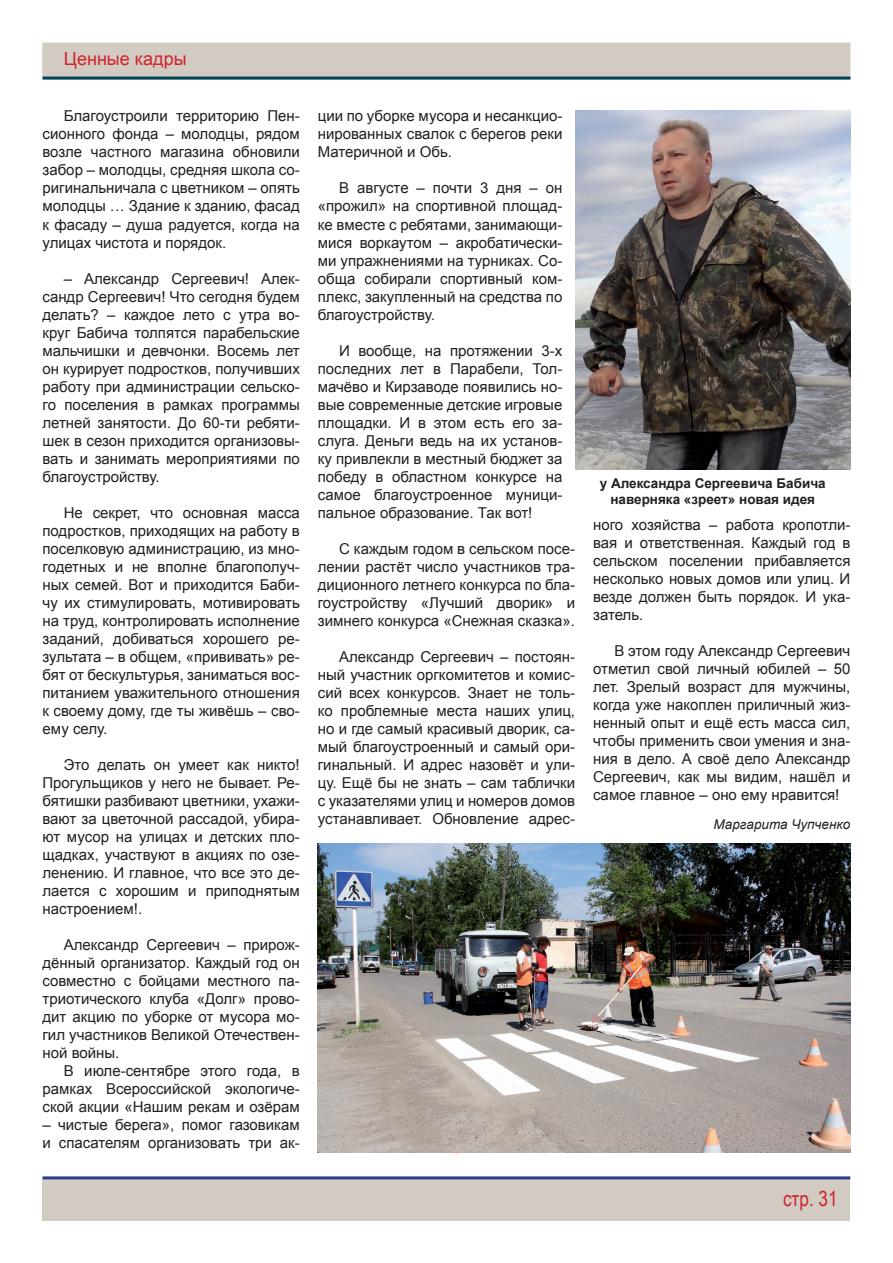
<style>
.page{position:relative;width:893px;height:1263px;background:#fff}
.page>*{position:absolute;margin:0;border:0;box-sizing:border-box;transform-origin:0 0}
.t1{font:21px "Arial Narrow";color:#d1232a}
.t2{font:18px "Arial";color:#d1232a}
.основной_текст_стать{font:15px/18px "Arial";color:#231f20;text-align:justify}
.подпись_фото{font:700 13.5px "Arial";color:#231f20}
.авторство{font:italic 13.5px "Arial";color:#231f20}
</style>
<div class="page">
<div style="left:42px;top:43px;width:808px;height:37px;background:#d1cbc4"></div>
<div style="left:43px;top:1179px;width:807px;height:41px;background:#d1cbc4"></div>
<hr style="left:43px;top:77px;width:807px;height:3px;background:#004352">
<hr style="left:43px;top:1176px;width:807px;height:3px;background:#253f8e">
<img style="left:318px;top:843px;width:532px;height:309px">
<img style="left:575px;top:111px;width:275px;height:358px">
<p class="t2" style="left:64px;top:47px;width:124px">Ценные кадры</p>
<p class="основной_текст_стать" style="left:43px;top:107px;width:259px;text-indent:21px">Благоустроили территорию Пен&shy;сионного фонда – молодцы, рядом возле частного магазина обновили забор – молодцы, средняя школа со&shy;ригинальничала с цветником – опять молодцы … Здание к зданию, фасад к фасаду – душа радуется, когда на улицах чистота и порядок.</p>
<p class="основной_текст_стать" style="left:43px;top:269px;width:259px;text-indent:21px">– Александр Сергеевич! Алек&shy;сандр Сергеевич! Что сегодня будем делать? – каждое лето с утра во&shy;круг Бабича толпятся парабельские мальчишки и девчонки. Восемь лет он курирует подростков, получивших работу при администрации сельско&shy;го поселения в рамках программы летней занятости. До 60-ти ребяти&shy;шек в сезон приходится организовы&shy;вать и занимать мероприятиями по благоустройству.</p>
<p class="основной_текст_стать" style="left:43px;top:503px;width:259px;text-indent:21px">Не секрет, что основная масса подростков, приходящих на работу в поселковую администрацию, из мно&shy;годетных и не вполне благополуч&shy;ных семей. Вот и приходится Баби&shy;чу их стимулировать, мотивировать на труд, контролировать исполнение заданий, добиваться хорошего ре&shy;зультата – в общем, «прививать» ре&shy;бят от бескультурья, заниматься вос&shy;питанием уважительного отношения к своему дому, где ты живёшь – сво&shy;ему селу.</p>
<p class="основной_текст_стать" style="left:43px;top:755px;width:259px;text-indent:21px">Это делать он умеет как никто!<br>Прогульщиков у него не бывает. Ре&shy;бятишки разбивают цветники, ухажи&shy;вают за цветочной рассадой, убира&shy;ют мусор на улицах и детских пло&shy;щадках, участвуют в акциях по озе&shy;ленению. И главное, что все это де&shy;лается с хорошим и приподнятым настроением!.</p>
<p class="основной_текст_стать" style="left:43px;top:935px;width:259px;text-indent:21px">Александр Сергеевич – прирож&shy;дённый организатор. Каждый год он совместно с бойцами местного па&shy;триотического клуба «Долг» прово&shy;дит акцию по уборке от мусора мо&shy;гил участников Великой Отечествен&shy;ной войны.</p>
<p class="основной_текст_стать" style="left:43px;top:1061px;width:259px;text-indent:21px">В июле-сентябре этого года, в рамках Всероссийской экологиче&shy;ской акции «Нашим рекам и озёрам</p>
<p class="основной_текст_стать" style="left:43px;top:1115px;width:259px">– чистые берега», помог газовикам и спасателям организовать три ак-</p>
<p class="основной_текст_стать" style="left:318px;top:107px;width:246px">ции по уборке мусора и несанкцио&shy;нированных свалок с берегов реки Материчной и Обь.</p>
<p class="основной_текст_стать" style="left:318px;top:179px;width:246px;text-indent:21px">В августе – почти 3 дня – он «прожил» на спортивной площад&shy;ке вместе с ребятами, занимающи&shy;мися воркаутом – акробатически&shy;ми упражнениями на турниках. Со&shy;обща собирали спортивный ком&shy;плекс, закупленный на средства по благоустройству.</p>
<p class="основной_текст_стать" style="left:318px;top:341px;width:246px;text-indent:21px">И вообще, на протяжении 3-х последних лет в Парабели, Тол&shy;мачёво и Кирзаводе появились но&shy;вые современные детские игровые площадки. И в этом есть его за&shy;слуга. Деньги ведь на их установ&shy;ку привлекли в местный бюджет за победу в областном конкурсе на самое благоустроенное муници&shy;пальное образование. Так вот!</p>
<p class="основной_текст_стать" style="left:318px;top:539px;width:259px;text-indent:21px">С каждым годом в сельском посе&shy;лении растёт число участников тра&shy;диционного летнего конкурса по бла&shy;гоустройству «Лучший дворик» и зимнего конкурса «Снежная сказка».</p>
<p class="основной_текст_стать" style="left:318px;top:647px;width:259px;text-indent:21px">Александр Сергеевич – постоян&shy;ный участник оргкомитетов и комис&shy;сий всех конкурсов. Знает не толь&shy;ко проблемные места наших улиц, но и где самый красивый дворик, са&shy;мый благоустроенный и самый ори&shy;гинальный. И адрес назовёт и ули&shy;цу. Ещё бы не знать – сам таблички с указателями улиц и номеров домов устанавливает. Обновление адрес-</p>
<p class="подпись_фото" style="left:600px;top:474px;width:227px">у Александра Сергеевича Бабича</p>
<p class="подпись_фото" style="left:610px;top:490px;width:206px">наверняка «зреет» новая идея</p>
<p class="основной_текст_стать" style="left:593px;top:516px;width:259px">ного хозяйства – работа кропотли&shy;вая и ответственная. Каждый год в сельском поселении прибавляется несколько новых домов или улиц. И везде должен быть порядок. И ука&shy;затель.</p>
<p class="основной_текст_стать" style="left:593px;top:642px;width:259px;text-indent:21px">В этом году Александр Сергеевич отметил свой личный юбилей – 50 лет. Зрелый возраст для мужчины, когда уже накоплен приличный жиз&shy;ненный опыт и ещё есть масса сил, чтобы применить свои умения и зна&shy;ния в дело. А своё дело Александр Сергеевич, как мы видим, нашёл и самое главное – оно ему нравится!</p>
<p class="авторство" style="left:714px;top:815px;width:138px">Маргарита Чупченко</p>
<p class="t1" style="left:783px;top:1183px;width:56px">стр. 31</p>
</div>
